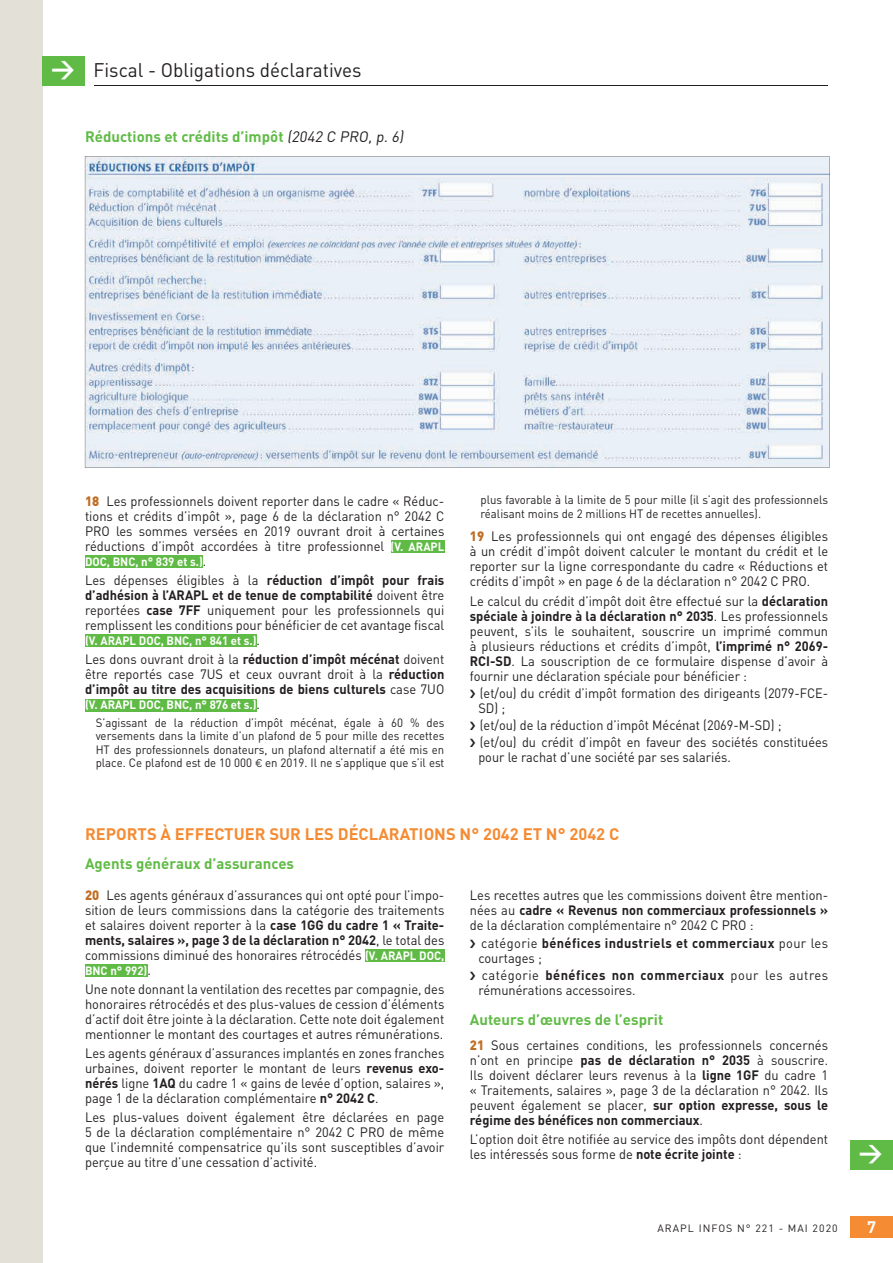
<style>
.page{position:relative;width:893px;height:1263px;background:#fff}
.page>*{position:absolute;margin:0;border:0;box-sizing:border-box;transform-origin:0 0}
.t1{font:700 24px "DIN";color:#fff}
.t2{font:19.5px "DIN";color:#231f20}
.t3{font:700 16.5px "DIN";color:#f58b32}
.t4{font:700 16.5px "DIN";color:#fff}
.t5{font:700 15px "DIN";color:#60bb46}
.t6{font:13.5px/15px "DIN";color:#231f20;text-align:justify;scale:.95 1}
.t7{font:13.5px/15px "DIN";color:#231f20;scale:.94 1}
.t8{font:700 13.5px/15px "DIN";color:#231f20;text-align:justify;scale:.95 1}
.t9{font:700 13.5px/15px "DIN";letter-spacing:.03em;color:#231f20;scale:.95 1}
.t10{font:12px/13.5px "DIN";color:#231f20;scale:.95 1}
.t11{font:700 12px "DIN";color:#fff;scale:.95 1}
.t12{font:10.5px "DIN";letter-spacing:.1em;color:#231f20}
.s1{font-weight:700;font-size:24px;color:#fff}
.s2{font-weight:400;color:#231f20}
.s3{font-weight:900;color:#c06e25}
.s4{font-weight:700;font-size:12px;color:#fff}
.s5{font-weight:400;font-size:13.5px;color:#231f20}
.s6{font-weight:700}
.s7{font-weight:400}
.s8{font-weight:700;color:#fff}
.s9{font-size:13.5px}
.s10{font-family:"Omnes"}
</style>
<div class="page">
<div style="left:0;top:0;width:43px;height:1263px;background:#e2e0d7"></div>
<div style="left:850px;top:1216px;width:43px;height:21px;background:#f58b32"></div>
<div style="left:850px;top:1140px;width:43px;height:29px;background:#60bb46"></div>
<div style="left:391px;top:540px;width:53px;height:13px;background:#60bb46"></div>
<div style="left:85px;top:555px;width:118px;height:13px;background:#60bb46"></div>
<div style="left:85px;top:634px;width:172px;height:13px;background:#60bb46"></div>
<div style="left:85px;top:699px;width:172px;height:12px;background:#60bb46"></div>
<svg style="left:85px;top:156px;width:744px;height:312px;background:#e2e8f1"></svg>
<div style="left:43px;top:56px;width:42px;height:29px;background:#60bb46"></div>
<hr style="left:95px;top:85px;width:733px;height:1px;background:#231f20">
<div style="left:365px;top:949px;width:79px;height:12px;background:#60bb46"></div>
<div style="left:85px;top:964px;width:62px;height:12px;background:#60bb46"></div>
<h2 class="t2" style="left:51px;top:58px;width:312px"><span class="s1">&gt;</span> Fiscal - Obligations déclaratives</h2>
<p class="t5" style="left:85px;top:127px;width:323px">Réductions et crédits d’impôt <span class="s2">(2042 C PRO, p. 6)</span></p>
<p class="t6" style="left:85px;top:493px;width:380px"><span class="s3">18</span> Les professionnels doivent reporter dans le cadre « Réduc&shy;tions et crédits d’impôt », page 6 de la déclaration n° 2042 C PRO les sommes versées en 2019 ouvrant droit à certaines réductions d’impôt accordées à titre professionnel <span class="s4">(V. ARAPL</span></p>
<p class="t11" style="left:85px;top:553px;width:129px">DOC, BNC, n° 839 et s.)<span class="s5">.</span></p>
<p class="t6" style="left:85px;top:572px;width:380px">Les dépenses éligibles à la <span class="s6">réduction d’impôt pour frais d’adhésion à l’ARAPL et de tenue de comptabilité</span> doivent être reportées <span class="s6">case 7FF</span> uniquement pour les professionnels qui remplissent les conditions pour bénéficier de cet avantage fiscal</p>
<p class="t11" style="left:85px;top:633px;width:186px">(V. ARAPL DOC, BNC, n° 841 et s.)<span class="s5">.</span></p>
<p class="t8" style="left:85px;top:651px;width:380px"><span class="s7">Les dons ouvrant droit à la</span> réduction d’impôt mécénat <span class="s7">doivent être reportés case 7US et ceux ouvrant droit à la</span> réduction d’impôt au titre des acquisitions de biens culturels <span class="s7">case 7UO</span></p>
<p class="t10" style="left:96px;top:696px;width:369px;line-height:17.7px;text-indent:-11px"><span class="s8">(V. ARAPL DOC, BNC, n° 876 et s.)</span><span class="s9">.<br></span>S’agissant de la réduction d’impôt mécénat, égale à 60 % des</p>
<p class="t10" style="left:96px;top:729px;width:369px;text-align:justify">versements dans la limite d’un plafond de 5 pour mille des recettes HT des professionnels donateurs, un plafond alternatif a été mis en place. Ce plafond est de 10 000 <span class="s10">€</span> en 2019. Il ne s’applique que s’il est</p>
<p class="t10" style="left:480px;top:493px;width:367px">plus favorable à la limite de 5 pour mille (il s’agit des professionnels réalisant moins de 2 millions HT de recettes annuelles).</p>
<p class="t6" style="left:470px;top:529px;width:379px"><span class="s3">19</span> Les professionnels qui ont engagé des dépenses éligibles à un crédit d’impôt doivent calculer le montant du crédit et le reporter sur la ligne correspondante du cadre « Réductions et crédits d’impôt » en page 6 de la déclaration n° 2042 C PRO.</p>
<p class="t6" style="left:470px;top:593px;width:379px">Le calcul du crédit d’impôt doit être effectué sur la <span class="s6">déclaration spéciale à joindre à la déclaration n° 2035</span>. Les professionnels peuvent, s’ils le souhaitent, souscrire un imprimé commun à plusieurs réductions et crédits d’impôt, <span class="s6">l’imprimé n° 2069- RCI-SD</span>. La souscription de ce formulaire dispense d’avoir à fournir une déclaration spéciale pour bénéficier :</p>
<p class="t7" style="left:478px;top:685px;width:374px">(et/ou) du crédit d’impôt formation des dirigeants (2079-FCE-<br>SD) ;</p>
<p class="t7" style="left:480px;top:716px;width:372px;line-height:17.1px">(et/ou) de la réduction d’impôt Mécénat (2069-M-SD) ;<br>(et/ou) du crédit d’impôt en faveur des sociétés constituées</p>
<p class="t7" style="left:478px;top:749px;width:270px">pour le rachat d’une société par ses salariés.</p>
<p class="t3" style="left:85px;top:823px;width:536px">REPORTS À EFFECTUER SUR LES DÉCLARATIONS N° 2042 ET N° 2042 C</p>
<p class="t5" style="left:85px;top:854px;width:211px">Agents généraux d’assurances</p>
<p class="t6" style="left:85px;top:887px;width:380px"><span class="s3">20</span> Les agents généraux d’assurances qui ont opté pour l’impo&shy;sition de leurs commissions dans la catégorie des traitements et salaires doivent reporter à la <span class="s6">case 1GG du cadre 1 « Traite&shy;ments, salaires », page 3 de la déclaration n° 2042</span>, le total des commissions diminué des honoraires rétrocédés <span class="s4">(V. ARAPL DOC,</span></p>
<p class="t11" style="left:85px;top:962px;width:71px">BNC n° 992)<span class="s5">.</span></p>
<p class="t6" style="left:85px;top:981px;width:380px">Une note donnant la ventilation des recettes par compagnie, des honoraires rétrocédés et des plus-values de cession d’éléments d’actif doit être jointe à la déclaration. Cette note doit également mentionner le montant des courtages et autres rémunérations.</p>
<p class="t6" style="left:85px;top:1045px;width:380px">Les agents généraux d’assurances implantés en zones franches urbaines, doivent reporter le montant de leurs <span class="s6">revenus exo&shy;nérés</span> ligne <span class="s6">1AQ</span> du cadre 1 « gains de levée d’option, salaires », page 1 de la déclaration complémentaire <span class="s6">n° 2042 C</span>.</p>
<p class="t6" style="left:85px;top:1110px;width:380px">Les plus-values doivent également être déclarées en page 5 de la déclaration complémentaire n° 2042 C PRO de même que l’indemnité compensatrice qu’ils sont susceptibles d’avoir perçue au titre d’une cessation d’activité.</p>
<p class="t6" style="left:470px;top:888px;width:379px">Les recettes autres que les commissions doivent être mention&shy;nées au <span class="s6">cadre « Revenus non commerciaux professionnels » </span>de la déclaration complémentaire n° 2042 C PRO :</p>
<p class="t9" style="left:478px;top:934px;width:370px"><span class="s7">catégorie</span> bénéfices industriels et commerciaux <span class="s7">pour les courtages ;</span></p>
<p class="t6" style="left:478px;top:967px;width:370px">catégorie <span class="s6">bénéfices non commerciaux</span> pour les autres rémunérations accessoires.</p>
<p class="t5" style="left:470px;top:1009px;width:195px">Auteurs d’œuvres de l’esprit</p>
<p class="t6" style="left:470px;top:1037px;width:379px"><span class="s3">21</span> Sous certaines conditions, les professionnels concernés n’ont en principe <span class="s6">pas de déclaration n° 2035</span> à souscrire.<br>Ils doivent déclarer leurs revenus à la <span class="s6">ligne 1GF</span> du cadre 1 « Traitements, salaires », page 3 de la déclaration n° 2042. Ils peuvent également se placer, <span class="s6">sur option expresse, sous le régime des bénéfices non commerciaux</span>.</p>
<p class="t6" style="left:470px;top:1132px;width:379px">L’option doit être notifiée au service des impôts dont dépendent les intéressés sous forme de <span class="s6">note écrite jointe</span> :</p>
<h1 class="t1" style="left:859px;top:1137px;width:25px">&gt;</h1>
<p class="t12" style="left:657px;top:1221px;width:182px">ARAPL INFOS N° 221 - MAI 2020</p>
<p class="t4" style="left:867px;top:1216px;width:10px">7</p>
</div>
